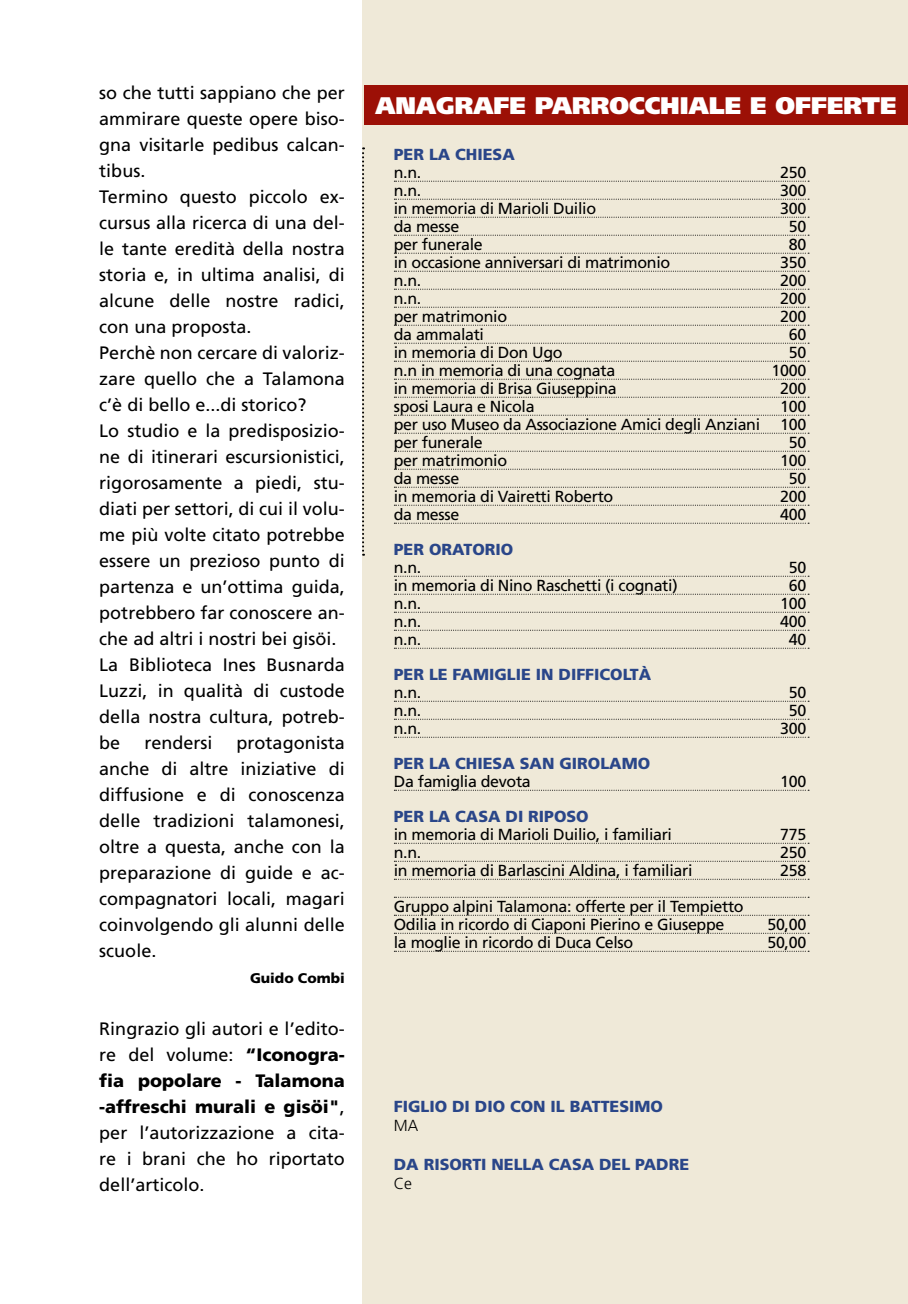
<style>
.page{position:relative;width:908px;height:1304px;background:#fff}
.page>*{position:absolute;margin:0;border:0;box-sizing:border-box;transform-origin:0 0}
.t1{font:900 24px "Frutiger";color:#fff}
.t2{font:18px/26px "Frutiger";color:#000;text-align:justify}
.t3{font:16px/18px "Frutiger";letter-spacing:-.02em;color:#000;text-align:justify}
.t4{font:900 16px "Frutiger";color:#2a4689}
.t5{font:300 16px "Frutiger";color:#000}
.t6{font:900 14px "Frutiger";color:#000}
.s1{font-weight:900}
</style>
<div class="page">
<div style="left:362px;top:0;width:545px;height:1304px;background:#efe9d8"></div>
<svg style="left:362px;top:147px;width:2px;height:409px"></svg>
<div style="left:364px;top:85px;width:543px;height:40px;background:#9c1006"></div>
<svg style="left:394px;top:181px;width:414px;height:1px"></svg>
<svg style="left:394px;top:199px;width:414px;height:1px"></svg>
<svg style="left:394px;top:217px;width:414px;height:1px"></svg>
<svg style="left:394px;top:235px;width:414px;height:1px"></svg>
<svg style="left:394px;top:253px;width:414px;height:1px"></svg>
<svg style="left:394px;top:271px;width:414px;height:1px"></svg>
<svg style="left:394px;top:289px;width:414px;height:1px"></svg>
<svg style="left:394px;top:307px;width:414px;height:1px"></svg>
<svg style="left:394px;top:325px;width:414px;height:1px"></svg>
<svg style="left:394px;top:343px;width:414px;height:1px"></svg>
<svg style="left:394px;top:361px;width:414px;height:1px"></svg>
<svg style="left:394px;top:379px;width:414px;height:1px"></svg>
<svg style="left:394px;top:397px;width:414px;height:1px"></svg>
<svg style="left:394px;top:415px;width:414px;height:1px"></svg>
<svg style="left:394px;top:433px;width:414px;height:1px"></svg>
<svg style="left:394px;top:451px;width:414px;height:1px"></svg>
<svg style="left:394px;top:469px;width:414px;height:1px"></svg>
<svg style="left:394px;top:487px;width:414px;height:1px"></svg>
<svg style="left:394px;top:505px;width:414px;height:1px"></svg>
<svg style="left:394px;top:523px;width:414px;height:1px"></svg>
<svg style="left:394px;top:576px;width:414px;height:1px"></svg>
<svg style="left:394px;top:594px;width:414px;height:1px"></svg>
<svg style="left:394px;top:612px;width:414px;height:1px"></svg>
<svg style="left:394px;top:630px;width:414px;height:1px"></svg>
<svg style="left:394px;top:648px;width:414px;height:1px"></svg>
<svg style="left:394px;top:701px;width:414px;height:1px"></svg>
<svg style="left:394px;top:719px;width:414px;height:1px"></svg>
<svg style="left:394px;top:737px;width:414px;height:1px"></svg>
<svg style="left:394px;top:790px;width:414px;height:1px"></svg>
<svg style="left:394px;top:843px;width:414px;height:1px"></svg>
<svg style="left:394px;top:861px;width:414px;height:1px"></svg>
<svg style="left:394px;top:879px;width:414px;height:1px"></svg>
<svg style="left:394px;top:897px;width:414px;height:1px"></svg>
<svg style="left:394px;top:915px;width:414px;height:1px"></svg>
<svg style="left:394px;top:933px;width:414px;height:1px"></svg>
<svg style="left:394px;top:951px;width:414px;height:1px"></svg>
<p class="t2" style="left:99px;top:80px;width:247px;text-align:left">so che tutti sappiano che per ammirare queste opere biso&shy;gna visitarle pedibus calcan&shy;tibus.<br>Termino questo piccolo ex&shy;cursus alla ricerca di una del&shy;le tante eredità della nostra storia e, in ultima analisi, di alcune delle nostre radici, con una proposta.<br>Perchè non cercare di valoriz&shy;zare quello che a Talamona c’è di bello e...di storico?<br>Lo studio e la predisposizio&shy;ne di itinerari escursionistici, rigorosamente a piedi, stu&shy;diati per settori, di cui il volu&shy;me più volte citato potrebbe essere un prezioso punto di partenza e un’ottima guida, potrebbero far conoscere an&shy;che ad altri i nostri bei gisöi.<br>La B iblioteca I nes B usnarda<br>Luzzi, in qualità di custode della nostra cultura, potreb&shy;be</p>
<p class="t2" style="left:144px;top:729px;width:70px">rendersi</p>
<p class="t2" style="left:99px;top:729px;width:247px;text-indent:137px">protagonista anche di altre iniziative di diffusione e di conoscenza delle tradizioni talamonesi, oltre a questa, anche con la preparazione di guide e ac&shy;compagnatori locali, magari coinvolgendo gli alunni delle scuole.</p>
<p class="t6" style="left:250px;top:970px;width:96px">GUIDO COMBI</p>
<p class="t2" style="left:99px;top:1016px;width:247px">Ringrazio gli autori e l’edito&shy;re del volume: <span class="s1">“ICONOGRA-FIA POPOLARE - TALAMONA -AFFRESCHI MURALI E GISÖI"</span>, per l’autorizzazione a cita&shy;re i brani che ho riportato dell’articolo.</p>
<h1 class="t1" style="left:375px;top:91px;width:522px">ANAGRAFE PARROCC HIALE E OFFERTE</h1>
<p class="t4" style="left:393px;top:145px;width:122px">PER LA CHIESA</p>
<p class="t3" style="left:393px;top:163px;width:29px">n.n.</p>
<p class="t3" style="left:779px;top:163px;width:28px">250</p>
<p class="t3" style="left:393px;top:181px;width:29px">n.n.</p>
<p class="t3" style="left:779px;top:181px;width:28px">300</p>
<p class="t3" style="left:393px;top:199px;width:204px">in memoria di Marioli Duilio</p>
<p class="t3" style="left:779px;top:199px;width:28px">300</p>
<p class="t3" style="left:393px;top:217px;width:67px">da messe</p>
<p class="t3" style="left:788px;top:217px;width:19px">50</p>
<p class="t3" style="left:393px;top:235px;width:90px">per funerale</p>
<p class="t3" style="left:788px;top:235px;width:19px">80</p>
<p class="t3" style="left:393px;top:253px;width:278px">in occasione anniversari di matrimonio</p>
<p class="t3" style="left:779px;top:253px;width:28px">350</p>
<p class="t3" style="left:393px;top:271px;width:29px">n.n.</p>
<p class="t3" style="left:779px;top:271px;width:28px">200</p>
<p class="t3" style="left:393px;top:289px;width:29px">n.n.</p>
<p class="t3" style="left:779px;top:289px;width:28px">200</p>
<p class="t3" style="left:393px;top:307px;width:115px">per matrimonio</p>
<p class="t3" style="left:779px;top:307px;width:28px">200</p>
<p class="t3" style="left:393px;top:325px;width:92px">da ammalati</p>
<p class="t3" style="left:788px;top:325px;width:19px">60</p>
<p class="t3" style="left:393px;top:343px;width:170px">in memoria di Don Ugo</p>
<p class="t3" style="left:788px;top:343px;width:19px">50</p>
<p class="t3" style="left:393px;top:361px;width:223px">n.n in memoria di una cognata</p>
<p class="t3" style="left:771px;top:361px;width:36px">1000</p>
<p class="t3" style="left:393px;top:379px;width:224px">in memoria di B risa Giuseppina</p>
<p class="t3" style="left:779px;top:379px;width:28px">200</p>
<p class="t3" style="left:393px;top:397px;width:142px">sposi Laura e N icola</p>
<p class="t3" style="left:393px;top:397px;width:413px;text-indent:386px">100 per uso M useo da Associazione Amici degli Anziani 100 per funerale</p>
<p class="t3" style="left:788px;top:433px;width:19px">50</p>
<p class="t3" style="left:393px;top:451px;width:115px">per matrimonio</p>
<p class="t3" style="left:779px;top:451px;width:28px">100</p>
<p class="t3" style="left:393px;top:469px;width:67px">da messe</p>
<p class="t3" style="left:788px;top:469px;width:19px">50</p>
<p class="t3" style="left:393px;top:487px;width:221px">in memoria di Vairetti Roberto</p>
<p class="t3" style="left:779px;top:487px;width:28px">200</p>
<p class="t3" style="left:393px;top:505px;width:67px">da messe</p>
<p class="t3" style="left:779px;top:505px;width:28px">400</p>
<p class="t4" style="left:393px;top:540px;width:48px">PER ORA</p>
<p class="t4" style="left:463px;top:540px;width:20px">TORIO</p>
<p class="t3" style="left:393px;top:558px;width:29px">n.n.</p>
<p class="t3" style="left:788px;top:558px;width:19px">50</p>
<p class="t3" style="left:393px;top:576px;width:285px">in memoria di N ino Raschetti (i cognati)</p>
<p class="t3" style="left:788px;top:576px;width:19px">60</p>
<p class="t3" style="left:393px;top:594px;width:29px">n.n.</p>
<p class="t3" style="left:779px;top:594px;width:28px">100</p>
<p class="t3" style="left:393px;top:612px;width:29px">n.n.</p>
<p class="t3" style="left:779px;top:612px;width:28px">400</p>
<p class="t3" style="left:393px;top:630px;width:29px">n.n.</p>
<p class="t3" style="left:788px;top:630px;width:19px">40</p>
<p class="t4" style="left:393px;top:665px;width:71px">PER LE FAMIG</p>
<p class="t4" style="left:506px;top:665px;width:62px">LIEINDIFFICO</p>
<p class="t4" style="left:622px;top:665px;width:30px">LTÀ</p>
<p class="t3" style="left:393px;top:683px;width:29px">n.n.</p>
<p class="t3" style="left:788px;top:683px;width:19px">50</p>
<p class="t3" style="left:393px;top:701px;width:29px">n.n.</p>
<p class="t3" style="left:788px;top:701px;width:19px">50</p>
<p class="t3" style="left:393px;top:719px;width:29px">n.n.</p>
<p class="t3" style="left:779px;top:719px;width:28px">300</p>
<p class="t4" style="left:393px;top:754px;width:73px">PER LA CHIESA</p>
<p class="t4" style="left:519px;top:754px;width:12px">SAN</p>
<p class="t4" style="left:559px;top:754px;width:11px">GIRO</p>
<p class="t4" style="left:600px;top:754px;width:24px">LAMO</p>
<p class="t3" style="left:393px;top:772px;width:138px">Da famiglia devota</p>
<p class="t3" style="left:779px;top:772px;width:28px">100</p>
<p class="t4" style="left:393px;top:807px;width:74px">PER LA CASA</p>
<p class="t4" style="left:505px;top:807px;width:34px">DI RIPOSO</p>
<p class="t3" style="left:393px;top:825px;width:279px">in memoria di Marioli Duilio, i familiari</p>
<p class="t3" style="left:779px;top:825px;width:28px">775</p>
<p class="t3" style="left:393px;top:843px;width:29px">n.n.</p>
<p class="t3" style="left:779px;top:843px;width:28px">250</p>
<p class="t3" style="left:393px;top:861px;width:300px">in memoria di Barlascini Aldina, i familiari</p>
<p class="t3" style="left:779px;top:861px;width:28px">258</p>
<p class="t3" style="left:393px;top:897px;width:351px">Gruppo alpini Talamona: offerte per il Tempietto<br>Odilia in ricordo di Ciaponi Pierino e Giuseppe</p>
<p class="t3" style="left:767px;top:915px;width:40px">50,00</p>
<p class="t3" style="left:393px;top:933px;width:241px">la moglie in ricordo di Duca Celso</p>
<p class="t3" style="left:767px;top:933px;width:40px">50,00</p>
<p class="t4" style="left:393px;top:1097px;width:129px">FIGLIO DI DIO CON</p>
<p class="t4" style="left:550px;top:1097px;width:71px">IL BATTESIMO</p>
<p class="t5" style="left:393px;top:1117px;width:26px">Ma</p>
<p class="t4" style="left:393px;top:1154px;width:41px">DA RISOR</p>
<p class="t4" style="left:472px;top:1154px;width:89px">TI NELLA CASA</p>
<p class="t4" style="left:599px;top:1154px;width:57px">DE L PADRE</p>
<p class="t5" style="left:393px;top:1174px;width:20px">Ce</p>
</div>
